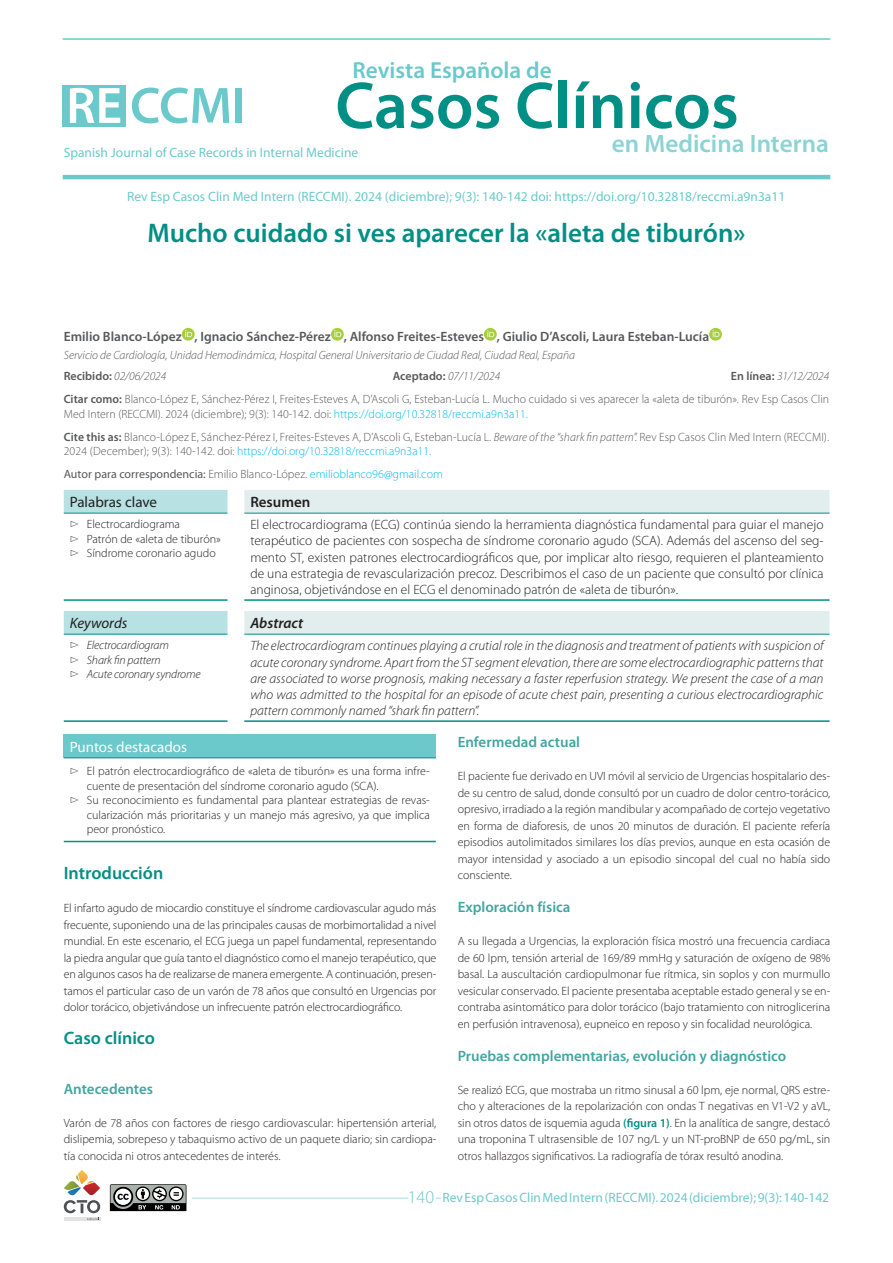
<style>
.page{position:relative;width:893px;height:1263px;background:#fff}
.page>*{position:absolute;margin:0;border:0;box-sizing:border-box;transform-origin:0 0}
.t1{font:600 66.75px "Myriad Pro";color:#008f85}
.Titulo_capitulo{font:600 27px "Myriad Pro";color:#008f85}
.t2{font:600 25.2px "Myriad Pro";color:#8bd3d4}
.t3{font:600 23.25px "Myriad Pro";color:#6bc9cb}
._02_Primer_Orden{font:600 18px "Myriad Pro";color:#008f85}
._02_Segundo_Orden{font:600 15px "Myriad Pro";color:#40a6a2}
.t4{font:15px "Myriad Pro";color:#fff}
.PalabrasClaveTitulo{font:15px "Myriad Pro";color:#231f20}
.KeywordsTitulo{font:italic 15px "Myriad Pro";color:#231f20}
.t5{font:italic 600 15px "Myriad Pro";color:#231f20}
.t6{font:600 15px "Myriad Pro";color:#231f20}
.Texto_resumen{font:300 13.5px/16.2px "Myriad Pro";color:#231f20;text-align:justify}
.Texto_abstract{font:italic 300 13.5px/16.2px "Myriad Pro";color:#231f20;text-align:justify}
.CabeceraDOI{font:13.5px "Myriad Pro";color:#6bc9cb}
.Nombre_autores{font:600 13.5px "Myriad Pro";color:#57585a}
._01_Texto_comun{font:300 12px/16.5px "Myriad Pro";color:#231f20;text-align:justify}
.CitarComo{font:300 12px/14.4px "Myriad Pro";color:#57585a}
.CargoAutores{font:italic 300 12px "Myriad Pro";color:#57585a}
.CitarComo-2{font:12px "Myriad Pro";color:#57585a}
.Recibido_Aceptado{font:italic 300 12px "Myriad Pro";color:#57585a}
.t7{font:italic 300 12px "Myriad Pro";letter-spacing:-.01em;color:#231f20}
.s1{font-weight:600;font-style:normal}
.s2{font-weight:600}
.s3{color:#00baf1}
.s4{font-style:italic}
.s5{font-weight:300}
.s6{font-weight:300;color:#00baf1}
.s7{font-weight:600;color:#008f85}
.s8{font-weight:300;font-size:18px}
</style>
<div class="page">
<div style="left:63px;top:85px;width:63px;height:41px;background:#6bc9cb"></div>
<svg style="left:70px;top:88px;width:50px;height:35px"></svg>
<svg style="left:132px;top:88px;width:97px;height:35px"></svg>
<div style="left:236px;top:88px;width:6px;height:35px;background:#6bc9cb"></div>
<hr style="left:63px;top:38px;width:767px;height:2px;background:#6bc9cb">
<hr style="left:63px;top:175px;width:767px;height:4px;background:#6bc9cb">
<hr style="left:64px;top:1217px;width:36px;height:4px;background:#e1e2e1">
<svg style="left:64px;top:1170px;width:36px;height:50px"></svg>
<hr style="left:192px;top:1198px;width:216px;height:1px;background:#a8dcdd">
<svg style="left:110px;top:1184px;width:76px;height:27px"></svg>
<svg style="left:182px;top:328px;width:13px;height:13px"></svg>
<svg style="left:185px;top:330px;width:7px;height:7px"></svg>
<svg style="left:331px;top:328px;width:13px;height:13px"></svg>
<svg style="left:334px;top:330px;width:7px;height:7px"></svg>
<svg style="left:484px;top:328px;width:13px;height:13px"></svg>
<svg style="left:487px;top:330px;width:7px;height:7px"></svg>
<svg style="left:709px;top:328px;width:13px;height:13px"></svg>
<svg style="left:713px;top:330px;width:6px;height:7px"></svg>
<div style="left:64px;top:735px;width:372px;height:23px;background:#6bc9cb"></div>
<hr style="left:64px;top:757px;width:372px;height:1px;background:#008f85">
<hr style="left:64px;top:841px;width:372px;height:1px;background:#008f85">
<svg style="left:64px;top:490px;width:163px;height:144px"></svg>
<svg style="left:244px;top:490px;width:586px;height:144px"></svg>
<hr style="left:244px;top:720px;width:586px;height:2px;background:#008f85">
<hr style="left:64px;top:599px;width:163px;height:2px;background:#008f85">
<hr style="left:244px;top:599px;width:586px;height:2px;background:#008f85">
<hr style="left:64px;top:720px;width:163px;height:2px;background:#008f85">
<hr style="left:64px;top:513px;width:163px;height:1px;background:#008f85">
<hr style="left:244px;top:513px;width:586px;height:1px;background:#008f85">
<hr style="left:64px;top:634px;width:163px;height:1px;background:#008f85">
<hr style="left:244px;top:634px;width:586px;height:1px;background:#008f85">
<h3 class="t3" style="left:352px;top:56px;width:201px">Revista Española de</h3>
<h1 class="t1" style="left:335px;top:63px;width:405px">Casos Clínicos</h1>
<p class="CabeceraDOI" style="left:64px;top:145px;width:296px">Spanish Journal of Case Records in Internal Medicine</p>
<h3 class="t2" style="left:612px;top:127px;width:218px">en Medicina Interna</h3>
<p class="CabeceraDOI" style="left:127px;top:189px;width:660px">Rev Esp Casos Clin Med Intern (RECCMI). 2024 (diciembre); 9(3): 140-142 doi: https://doi.org/10.32818/reccmi.a9n3a11</p>
<p class="Titulo_capitulo" style="left:147px;top:216px;width:600px">Mucho cuidado si ves aparecer la «aleta de tiburón»</p>
<p class="Nombre_autores" style="left:64px;top:327px;width:647px">Emilio Blanco-López , Ignacio Sánchez-Pérez , Alfonso Freites-Esteves , Giulio D’Ascoli, Laura Esteban-Lucía</p>
<p class="CargoAutores" style="left:64px;top:349px;width:513px">Servicio de Cardiología, Unidad Hemodinámica, Hospital General Universitario de Ciudad Real, Ciudad Real, España</p>
<p class="Recibido_Aceptado" style="left:64px;top:370px;width:104px"><span class="s1">Recibido:</span> 02/06/2024</p>
<p class="Recibido_Aceptado" style="left:393px;top:370px;width:109px"><span class="s1">Aceptado:</span> 07/11/2024</p>
<p class="Recibido_Aceptado" style="left:731px;top:370px;width:100px"><span class="s1">En línea:</span> 31/12/2024</p>
<p class="CitarComo" style="left:64px;top:392px;width:767px"><span class="s2">Citar como:</span> Blanco-López E, Sánchez-Pérez I, Freites-Esteves A, D’Ascoli G, Esteban-Lucía L. Mucho cuidado si ves aparecer la «aleta de tiburón». Rev Esp Casos Clin<br>Med Intern (RECCMI). 2024 (diciembre); 9(3): 140-142. doi: <span class="s3">https://doi.org/10.32818/reccmi.a9n3a11.</span></p>
<p class="CitarComo" style="left:64px;top:429px;width:767px"><span class="s2">Cite this as:</span> Blanco-López E, Sánchez-Pérez I, Freites-Esteves A, D’Ascoli G, Esteban-Lucía L. <span class="s4">Beware of the “shark fin pattern”.</span> Rev Esp Casos Clin Med Intern (RECCMI).<br>2024 (December); 9(3): 140-142. doi: <span class="s3">https://doi.org/10.32818/reccmi.a9n3a11.</span></p>
<p class="CitarComo-2" style="left:64px;top:466px;width:381px">Autor para correspondencia: <span class="s5">Emilio Blanco-López.</span> <span class="s6">emilioblanco96@gmail.com</span></p>
<p class="PalabrasClaveTitulo" style="left:70px;top:493px;width:89px">Palabras clave</p>
<p class="t6" style="left:250px;top:492px;width:62px">Resumen</p>
<p class="_01_Texto_comun" style="left:70px;top:516px;width:112px">▻ Electrocardiograma</p>
<p class="_01_Texto_comun" style="left:70px;top:530px;width:153px">▻ Patrón de «aleta de tiburón»</p>
<p class="_01_Texto_comun" style="left:70px;top:545px;width:147px">▻ Síndrome coronario agudo</p>
<p class="Texto_resumen" style="left:250px;top:517px;width:575px">El electrocardiograma (ECG) continúa siendo la herramienta diagnóstica fundamental para guiar el manejo terapéutico de pacientes con sospecha de síndrome coronario agudo (SCA). Además del ascenso del seg&shy;mento ST, existen patrones electrocardiográficos que, por implicar alto riesgo, requieren el planteamiento de una estrategia de revascularización precoz. Describimos el caso de un paciente que consultó por clínica anginosa, objetivándose en el ECG el denominado patrón de «aleta de tiburón».</p>
<p class="KeywordsTitulo" style="left:70px;top:614px;width:59px">Keywords</p>
<p class="t5" style="left:250px;top:614px;width:54px">Abstract</p>
<p class="t7" style="left:70px;top:639px;width:101px">▻ Electrocardiogram</p>
<p class="t7" style="left:70px;top:653px;width:92px">▻ Shark fin pattern</p>
<p class="t7" style="left:70px;top:668px;width:132px">▻ Acute coronary syndrome</p>
<p class="Texto_abstract" style="left:250px;top:638px;width:575px">The electrocardiogram continues playing a crutial role in the diagnosis and treatment of patients with suspicion of acute coronary syndrome. Apart from the ST segment elevation, there are some electrocardiographic patterns that are associated to worse prognosis, making necessary a faster reperfusion strategy. We present the case of a man who was admitted to the hospital for an episode of acute chest pain, presenting a curious electrocardiographic pattern commonly named “shark fin pattern”.</p>
<p class="t4" style="left:70px;top:738px;width:119px">Puntos destacados</p>
<p class="_01_Texto_comun" style="left:87px;top:764px;width:345px;line-height:14.4px;text-indent:-17px">▻ El patrón electrocardiográfico de «aleta de tiburón» es una forma infre&shy;cuente de presentación del síndrome coronario agudo (SCA).</p>
<p class="_01_Texto_comun" style="left:87px;top:793px;width:345px;line-height:14.4px;text-indent:-17px">▻ Su reconocimiento es fundamental para plantear estrategias de revas&shy;cularización más prioritarias y un manejo más agresivo, ya que implica peor pronóstico.</p>
<p class="_02_Primer_Orden" style="left:64px;top:862px;width:101px">Introducción</p>
<p class="_01_Texto_comun" style="left:64px;top:900px;width:374px">El infarto agudo de miocardio constituye el síndrome cardiovascular agudo más frecuente, suponiendo una de las principales causas de morbimortalidad a nivel mundial. En este escenario, el ECG juega un papel fundamental, representando la piedra angular que guía tanto el diagnóstico como el manejo terapéutico, que en algunos casos ha de realizarse de manera emergente. A continuación, presen&shy;tamos el particular caso de un varón de 78 años que consultó en Urgencias por dolor torácico, objetivándose un infrecuente patrón electrocardiográfico.</p>
<p class="_02_Primer_Orden" style="left:64px;top:1027px;width:93px">Caso clínico</p>
<p class="_02_Segundo_Orden" style="left:64px;top:1079px;width:91px">Antecedentes</p>
<p class="_01_Texto_comun" style="left:64px;top:1114px;width:374px">Varón de 78 años con factores de riesgo cardiovascular: hipertensión arterial, dislipemia, sobrepeso y tabaquismo activo de un paquete diario; sin cardiopa&shy;tía conocida ni otros antecedentes de interés.</p>
<p class="_02_Segundo_Orden" style="left:458px;top:732px;width:124px">Enfermedad actual</p>
<p class="_01_Texto_comun" style="left:458px;top:768px;width:374px">El paciente fue derivado en UVI móvil al servicio de Urgencias hospitalario des&shy;de su centro de salud, donde consultó por un cuadro de dolor centro-torácico, opresivo, irradiado a la región mandibular y acompañado de cortejo vegetativo en forma de diaforesis, de unos 20 minutos de duración. El paciente refería episodios autolimitados similares los días previos, aunque en esta ocasión de mayor intensidad y asociado a un episodio sincopal del cual no había sido consciente.</p>
<p class="_02_Segundo_Orden" style="left:458px;top:897px;width:114px">Exploración física</p>
<p class="_01_Texto_comun" style="left:458px;top:933px;width:374px">A su llegada a Urgencias, la exploración física mostró una frecuencia cardiaca de 60 lpm, tensión arterial de 169/89 mmHg y saturación de oxígeno de 98% basal. La auscultación cardiopulmonar fue rítmica, sin soplos y con murmullo vesicular conservado. El paciente presentaba aceptable estado general y se en&shy;contraba asintomático para dolor torácico (bajo tratamiento con nitroglicerina en perfusión intravenosa), eupneico en reposo y sin focalidad neurológica.</p>
<p class="_02_Segundo_Orden" style="left:458px;top:1046px;width:330px">Pruebas complementarias, evolución y diagnóstico</p>
<p class="_01_Texto_comun" style="left:458px;top:1081px;width:374px">Se realizó ECG, que mostraba un ritmo sinusal a 60 lpm, eje normal, QRS estre&shy;cho y alteraciones de la repolarización con ondas T negativas en V1-V2 y aVL, sin otros datos de isquemia aguda <span class="s7">(figura 1)</span>. En la analítica de sangre, destacó una troponina T ultrasensible de 107 ng/L y un NT-proBNP de 650 pg/mL, sin otros hallazgos significativos. La radiografía de tórax resultó anodina.</p>
<p class="CabeceraDOI" style="left:408px;top:1189px;width:423px"><span class="s8">140</span> Rev Esp Casos Clin Med Intern (RECCMI). 2024 (diciembre); 9(3): 140-142</p>
</div>
